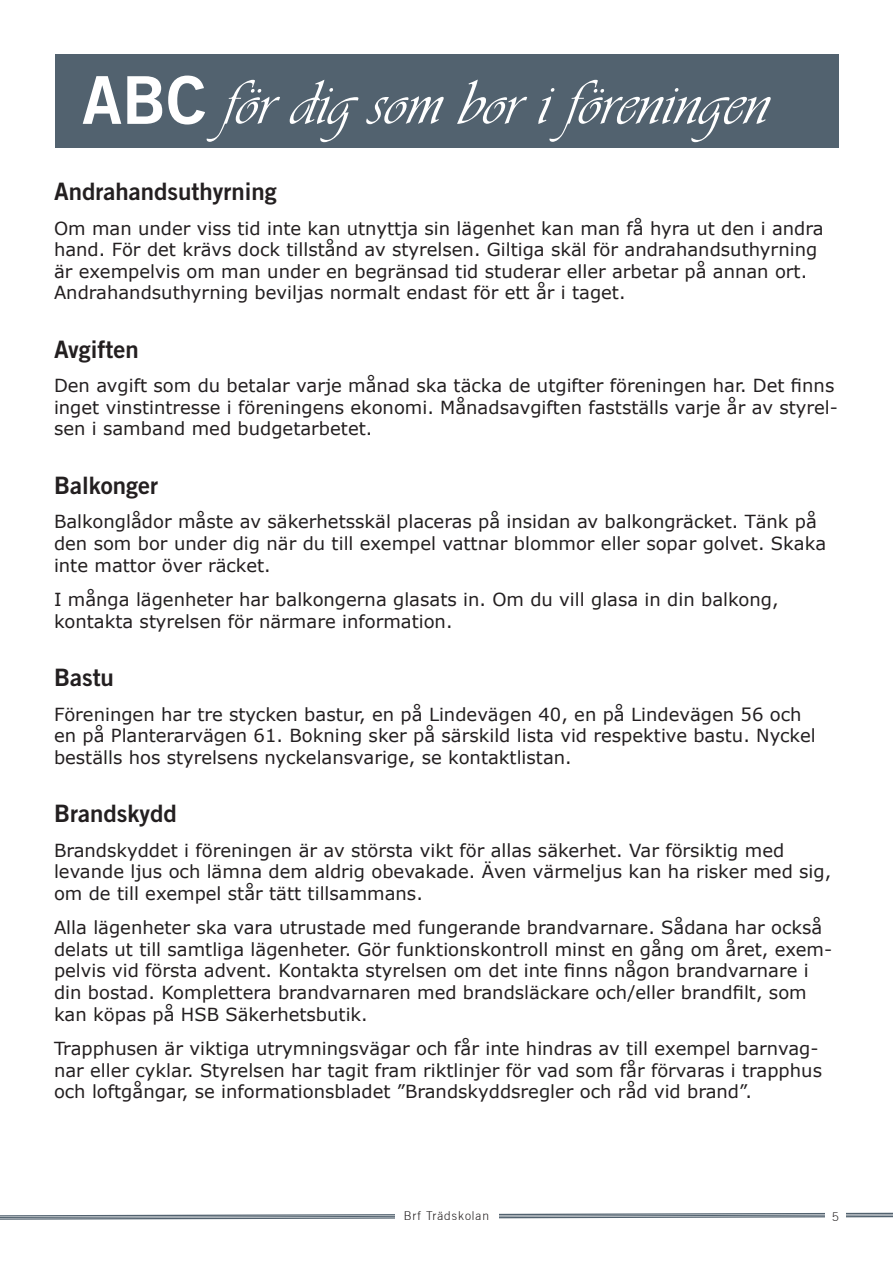
<style>
.page{position:relative;width:893px;height:1263px;background:#fff}
.page>*{position:absolute;margin:0;border:0;box-sizing:border-box;transform-origin:0 0}
.t1{font:66px "Vivaldii";color:#fff}
.t2{font:24px "Trade Gothic Pro Bd 2";color:#231f20}
.t3{font:18px/21.6px "Verdana";color:#231f20}
.t4{font:300 12px "Trade Gothic";letter-spacing:.075em;color:#231f20}
.s1{font-family:"Trade Gothic Pro Bd 2"}
</style>
<div class="page">
<div style="left:55px;top:55px;width:783px;height:93px;background:#52626f"></div>
<svg style="left:0;top:1212px;width:893px;height:8px"></svg>
<div style="left:826px;top:1202px;width:20px;height:30px;background:#fff"></div>
<div style="left:395px;top:1199px;width:104px;height:37px;background:#fff"></div>
<h1 class="t1" style="left:82px;top:64px;width:688px"><span class="s1">ABC</span> för dig som bor i föreningen</h1>
<h2 class="t2" style="left:54px;top:177px;width:224px">Andrahandsuthyrning</h2>
<p class="t3" style="left:54px;top:217px;width:771px">Om man under viss tid inte kan utnyttja sin lägenhet kan man få hyra ut den i andra hand. För det krävs dock tillstånd av styrelsen. Giltiga skäl för andrahandsuthyrning är exempelvis om man under en begränsad tid studerar eller arbetar på annan ort.<br>Andrahandsuthyrning beviljas normalt endast för ett år i taget.</p>
<h2 class="t2" style="left:54px;top:334px;width:86px">Avgiften</h2>
<p class="t3" style="left:54px;top:375px;width:785px">Den avgift som du betalar varje månad ska täcka de utgifter föreningen har. Det finns inget vinstintresse i föreningens ekonomi. Månadsavgiften fastställs varje år av styrel&shy;sen i samband med budgetarbetet.</p>
<h2 class="t2" style="left:54px;top:471px;width:106px">Balkonger</h2>
<p class="t3" style="left:54px;top:511px;width:774px">Balkonglådor måste av säkerhetsskäl placeras på insidan av balkongräcket. Tänk på den som bor under dig när du till exempel vattnar blommor eller sopar golvet. Skaka inte mattor över räcket.</p>
<p class="t3" style="left:54px;top:589px;width:726px">I många lägenheter har balkongerna glasats in. Om du vill glasa in din balkong, kontakta styrelsen för närmare information.</p>
<h2 class="t2" style="left:54px;top:663px;width:61px">Bastu</h2>
<p class="t3" style="left:54px;top:703px;width:763px">Föreningen har tre stycken bastur, en på Lindevägen 40, en på Lindevägen 56 och en på Planterarvägen 61. Bokning sker på särskild lista vid respektive bastu. Nyckel beställs hos styrelsens nyckelansvarige, se kontaktlistan.</p>
<h2 class="t2" style="left:54px;top:799px;width:124px">Brandskydd</h2>
<p class="t3" style="left:54px;top:839px;width:779px">Brandskyddet i föreningen är av största vikt för allas säkerhet. Var försiktig med levande ljus och lämna dem aldrig obevakade. Även värmeljus kan ha risker med sig, om de till exempel står tätt tillsammans.</p>
<p class="t3" style="left:54px;top:917px;width:780px">Alla lägenheter ska vara utrustade med fungerande brandvarnare. Sådana har också delats ut till samtliga lägenheter. Gör funktionskontroll minst en gång om året, exem&shy;pelvis vid första advent. Kontakta styrelsen om det inte finns någon brandvarnare i din bostad. Komplettera brandvarnaren med brandsläckare och/eller brandfilt, som kan köpas på HSB Säkerhetsbutik.</p>
<p class="t3" style="left:54px;top:1038px;width:769px">Trapphusen är viktiga utrymningsvägar och får inte hindras av till exempel barnvag&shy;nar eller cyklar. Styrelsen har tagit fram riktlinjer för vad som får förvaras i trapphus och loftgångar, se informationsbladet ”Brandskyddsregler och råd vid brand”.</p>
<p class="t4" style="left:404px;top:1209px;width:87px">Brf Trädskolan</p>
<p class="t4" style="left:832px;top:1209px;width:8px">5</p>
</div>
